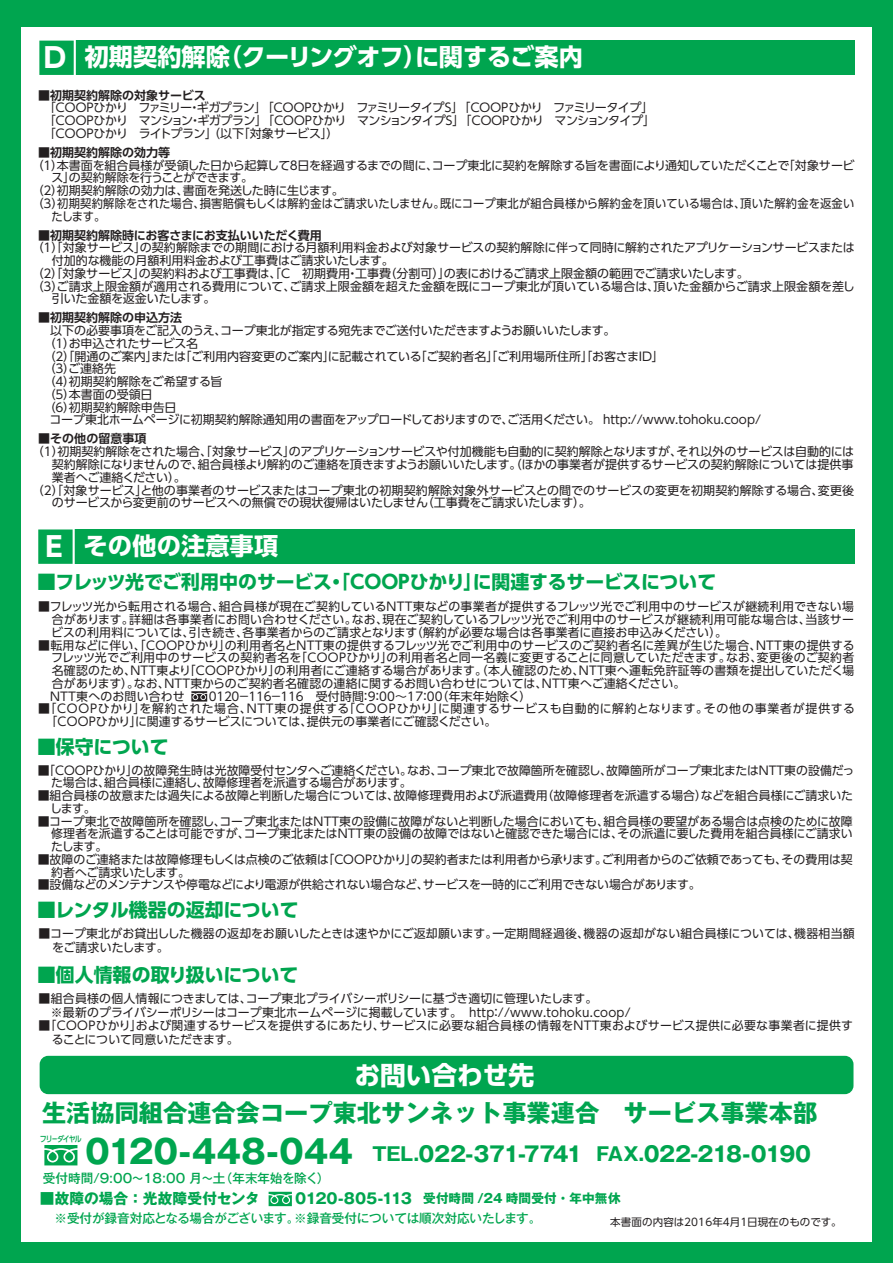
<style>
.page{position:relative;width:893px;height:1263px;background:#00a54f}
.page>*{position:absolute;margin:0;border:0;box-sizing:border-box;transform-origin:0 0}
.t1{font:700 32.7px "Gothic MB101 Pro";letter-spacing:-.01em;color:#00a54f}
.t2{font:700 25.8px "UD Shin Go Pro";color:#fff}
.t3{font:700 24.3px "Gothic MB101 Pro";color:#00a54f}
.t4{font:700 24.3px "UD Shin Go Pro";color:#fff}
.t5{font:700 21px "Gothic MB101 Pro";letter-spacing:-.045em;color:#00a54f}
.t6{font:700 18.9px "UD Shin Go Pro";letter-spacing:-.005em;color:#00a54f}
.t7{font:700 14.7px "Gothic MB101 Pro";letter-spacing:-.005em;color:#00a54f}
.t8{font:500 12.6px "Gothic MB101 Pro";letter-spacing:-.01em;color:#00a54f}
.t9{font:12px/12.8px "UD Shin Go Pro";color:#231f20}
.t10{font:12px/12.8px "UD Shin Go Pro";letter-spacing:.025em;color:#231f20}
.t11{font:12px/12.8px "UD Shin Go Pro";letter-spacing:-.095em;color:#231f20}
.t12{font:12px "UD Shin Go Pro";letter-spacing:-.02em;color:#231f20}
.t13{font:12px "UD Shin Go Pro";letter-spacing:.02em;color:#231f20}
.t14{font:700 12px "UD Shin Go Pro De";color:#231f20}
.t15{font:12px "UD Shin Go Pro";letter-spacing:-.025em;color:#231f20}
.t16{font:12px "UD Shin Go Pro";letter-spacing:-.03em;color:#231f20}
.t17{font:12px "UD Shin Go Pro";color:#231f20;scale:.94 1}
.t18{font:10.5px "UD Shin Go Pro";letter-spacing:.01em;color:#231f20}
.t19{font:500 8.25px "UD Shin Go Pro";letter-spacing:-.105em;color:#00a54f;scale:.84 1}
.s1{font-size:27.3px}
.s2{font-size:18.75px}
.s3{font-size:10.5px}
.s4{font-size:12.6px}
</style>
<div class="page">
<div style="left:21px;top:27px;width:851px;height:1215px;background:#fff"></div>
<svg style="left:44px;top:1145px;width:33px;height:20px"></svg>
<svg style="left:269px;top:1192px;width:23px;height:14px"></svg>
<div style="left:40px;top:1056px;width:813px;height:38px;background:#00a54f;border-radius:9px"></div>
<svg style="left:191px;top:691px;width:16px;height:10px"></svg>
<div style="left:38px;top:529px;width:817px;height:35px;background:#00a54f"></div>
<svg style="left:38px;top:529px;width:37px;height:35px"></svg>
<div style="left:39px;top:41px;width:816px;height:34px;background:#00a54f"></div>
<svg style="left:39px;top:40px;width:37px;height:35px"></svg>
<h3 class="t4" style="left:44px;top:37px;width:540px"><span class="s1">D</span> 初期契約解除（クーリングオフ）に関するご案内</h3>
<p class="t14" style="left:38px;top:85px;width:169px">■初期契約解除の対象サービス</p>
<p class="t11" style="left:38px;top:101px;width:618px">　「ＣＯＯＰひかり　ファミリー・ギガプラン」「ＣＯＯＰひかり　ファミリータイプＳ」「ＣＯＯＰひかり　ファミリータイプ」　「ＣＯＯＰひかり　マンション・ギガプラン」「ＣＯＯＰひかり　マンションタイプＳ」「ＣＯＯＰひかり　マンションタイプ」　「ＣＯＯＰひかり　ライトプラン」（以下「対象サービス」）</p>
<p class="t14" style="left:38px;top:142px;width:134px">■初期契約解除の効力等</p>
<p class="t12" style="left:32px;top:155px;width:824px">（１）本書面を組合員様が受領した日から起算して８日を経過するまでの間に、コープ東北に契約を解除する旨を書面により通知していただくことで「対象サービ</p>
<p class="t16" style="left:52px;top:168px;width:203px">ス」の契約解除を行うことができます。</p>
<p class="t9" style="left:32px;top:184px;width:314px">（２）初期契約解除の効力は、書面を発送した時に生じます。</p>
<p class="t9" style="left:32px;top:197px;width:824px">（３）初期契約解除をされた場合、損害賠償もしくは解約金はご請求いたしません。既にコープ東北が組合員様から解約金を頂いている場合は、頂いた解約金を返金い</p>
<p class="t17" style="left:52px;top:206px;width:59px">たします。</p>
<p class="t14" style="left:38px;top:225px;width:285px">■初期契約解除時にお客さまにお支払いいただく費用</p>
<p class="t9" style="left:32px;top:241px;width:824px">（１）「対象サービス」の契約解除までの期間における月額利用料金および対象サービスの契約解除に伴って同時に解約されたアプリケーションサービスまたは</p>
<p class="t9" style="left:52px;top:254px;width:344px">付加的な機能の月額利用料金および工事費はご請求いたします。</p>
<p class="t9" style="left:32px;top:267px;width:719px">（２）「対象サービス」の契約料および工事費は、「C　初期費用・工事費（分割可）」の表におけるご請求上限金額の範囲でご請求いたします。</p>
<p class="t9" style="left:32px;top:279px;width:825px">（３）ご請求上限金額が適用される費用について、ご請求上限金額を超えた金額を既にコープ東北が頂いている場合は、頂いた金額からご請求上限金額を差し</p>
<p class="t9" style="left:52px;top:292px;width:165px">引いた金額を返金いたします。</p>
<p class="t14" style="left:38px;top:308px;width:146px">■初期契約解除の申込方法</p>
<p class="t9" style="left:38px;top:324px;width:724px">　以下の必要事項をご記入のうえ、コープ東北が指定する宛先までご送付いただきますようお願いいたします。<br>　（１）お申込されたサービス名<br>　（２）「開通のご案内」または「ご利用内容変更のご案内」に記載されている「ご契約者名」「ご利用場所住所」「お客さまＩＤ」<br>　（３）ご連絡先<br>　（４）初期契約解除をご希望する旨<br>　（５）本書面の受領日<br>　（６）初期契約解除申告日<br>　コープ東北ホームページに初期契約解除通知用の書面をアップロードしておりますので、ご活用ください。ｈｔｔｐ://www.tohoku.coop/</p>
<p class="t14" style="left:38px;top:429px;width:110px">■その他の留意事項</p>
<p class="t9" style="left:32px;top:445px;width:824px">（1）初期契約解除をされた場合、「対象サービス」のアプリケーションサービスや付加機能も自動的に契約解除となりますが、それ以外のサービスは自動的には</p>
<p class="t9" style="left:52px;top:458px;width:803px">契約解除になりませんので、組合員様より解約のご連絡を頂きますようお願いいたします。（ほかの事業者が提供するサービスの契約解除については提供事</p>
<p class="t15" style="left:52px;top:467px;width:136px">業者へご連絡ください）。</p>
<p class="t9" style="left:32px;top:483px;width:824px">（2）「対象サービス」と他の事業者のサービスまたはコープ東北の初期契約解除対象外サービスとの間でのサービスの変更を初期契約解除する場合、変更後</p>
<p class="t9" style="left:52px;top:496px;width:540px">のサービスから変更前のサービスへの無償での現状復帰はいたしません（工事費をご請求いたします）。</p>
<h3 class="t4" style="left:46px;top:526px;width:234px"><span class="s1">E</span> その他の注意事項</h3>
<h3 class="t6" style="left:37px;top:567px;width:681px">■フレッツ光でご利用中のサービス・「COOPひかり」に関連するサービスについて</h3>
<p class="t9" style="left:51px;top:600px;width:804px;text-align:justify;text-indent:-13px">■フレッツ光から転用される場合、組合員様が現在ご契約しているNTT東などの事業者が提供するフレッツ光でご利用中のサービスが継続利用できない場合があります。詳細は各事業者にお問い合わせください。なお、現在ご契約しているフレッツ光でご利用中のサービスが継続利用可能な場合は、当該サービスの利用料については、引き続き、各事業者からのご請求となります（解約が必要な場合は各事業者に直接お申込みください）。</p>
<p class="t10" style="left:38px;top:638px;width:818px">■転用などに伴い、「COOPひかり」の利用者名とNTT東の提供するフレッツ光でご利用中のサービスのご契約者名に差異が生じた場合、NTT東の提供する</p>
<p class="t13" style="left:51px;top:648px;width:805px">フレッツ光でご利用中のサービスの契約者名を「COOPひかり」の利用者名と同一名義に変更することに同意していただきます。なお、変更後のご契約者</p>
<p class="t10" style="left:52px;top:664px;width:804px">名確認のため、NTT東より「COOPひかり」の利用者にご連絡する場合があります。（本人確認のため、NTT東へ運転免許証等の書類を提出していただく場</p>
<p class="t9" style="left:52px;top:676px;width:635px">合があります）。なお、NTT東からのご契約者名確認の連絡に関するお問い合わせについては、NTT東へご連絡ください。</p>
<p class="t9" style="left:38px;top:689px;width:495px">　ＮＴＴ東へのお問い合わせ　　０１２０－１１６－１１６　受付時間：9：00～17：00（年末年始除く）</p>
<p class="t10" style="left:45px;top:702px;width:811px;text-indent:-7px">■「COOPひかり」を解約された場合、NTT東の提供する「COOPひかり」に関連するサービスも自動的に解約となります。その他の事業者が提供する「COOPひかり」に関連するサービスについては、提供元の事業者にご確認ください。</p>
<h3 class="t6" style="left:37px;top:731px;width:133px">■保守について</h3>
<p class="t9" style="left:51px;top:763px;width:805px;text-indent:-13px">■「COOPひかり」の故障発生時は光故障受付センタへご連絡ください。なお、コープ東北で故障箇所を確認し、故障箇所がコープ東北またはNTT東の設備だった場合は、組合員様に連絡し、故障修理者を派遣する場合があります。　</p>
<p class="t9" style="left:50px;top:789px;width:804px;text-indent:-12px">■組合員様の故意または過失による故障と判断した場合については、故障修理費用および派遣費用（故障修理者を派遣する場合）などを組合員様にご請求いたします。</p>
<p class="t9" style="left:51px;top:814px;width:803px;text-align:justify;text-indent:-13px">■コープ東北で故障箇所を確認し、コープ東北またはNTT東の設備に故障がないと判断した場合においても、組合員様の要望がある場合は点検のために故障修理者を派遣することは可能ですが、コープ東北またはNTT東の設備の故障ではないと確認できた場合には、その派遣に要した費用を組合員様にご請求いたします。</p>
<p class="t9" style="left:51px;top:852px;width:803px;text-indent:-14px">■故障のご連絡または故障修理もしくは点検のご依頼は「COOPひかり」の契約者または利用者から承ります。ご利用者からのご依頼であっても、その費用は契約者へご請求いたします。</p>
<p class="t15" style="left:38px;top:875px;width:665px">■設備などのメンテナンスや停電などにより電源が供給されない場合など、サービスを一時的にご利用できない場合があります。</p>
<p class="t9" style="left:52px;top:926px;width:804px;line-height:13.5px;text-indent:-13px">■コープ東北がお貸出しした機器の返却をお願いしたときは速やかにご返却願います。一定期間経過後、機器の返却がない組合員様については、機器相当額をご請求いたします。</p>
<h3 class="t6" style="left:37px;top:894px;width:263px">■レンタル機器の返却について</h3>
<h3 class="t6" style="left:37px;top:960px;width:263px">■個人情報の取り扱いについて</h3>
<p class="t9" style="left:39px;top:992px;width:594px;line-height:13.5px">■組合員様の個人情報につきましては、コープ東北プライバシーポリシーに基づき適切に管理いたします。<br>　※最新のプライバシーポリシーはコープ東北ホームページに掲載しています。　http：//www.tohoku.coop/</p>
<p class="t9" style="left:52px;top:1019px;width:803px;line-height:13.5px;text-indent:-13px">■「COOPひかり」および関連するサービスを提供するにあたり、サービスに必要な組合員様の情報をNTT東およびサービス提供に必要な事業者に提供することについて同意いただきます。</p>
<h2 class="t2" style="left:354px;top:1054px;width:181px">お問い合わせ先</h2>
<h3 class="t3" style="left:42px;top:1092px;width:777px">生活協同組合連合会コープ東北サンネット事業連合　サービス事業本部</h3>
<p class="t19" style="left:40px;top:1132px;width:52px">フリーダイヤル</p>
<h1 class="t1" style="left:85px;top:1124px;width:270px">0120-448-044</h1>
<p class="t8" style="left:43px;top:1168px;width:288px">受付時間/9:00～18:00 月～土（年末年始を除く）</p>
<h3 class="t5" style="left:372px;top:1136px;width:440px"><span class="s2">TEL.</span>022-371-7741 <span class="s2">FAX.</span>022-218-0190</h3>
<p class="t7" style="left:40px;top:1186px;width:582px">■故障の場合：光故障受付センタ　<span class="s3">　　</span>0120-805-113 <span class="s4">受付時間 /24 時間受付・年中無休</span></p>
<p class="t8" style="left:54px;top:1208px;width:489px">※受付が録音対応となる場合がございます。※録音受付については順次対応いたします。</p>
<p class="t18" style="left:610px;top:1214px;width:233px">本書面の内容は2016年4月1日現在のものです。</p>
</div>
